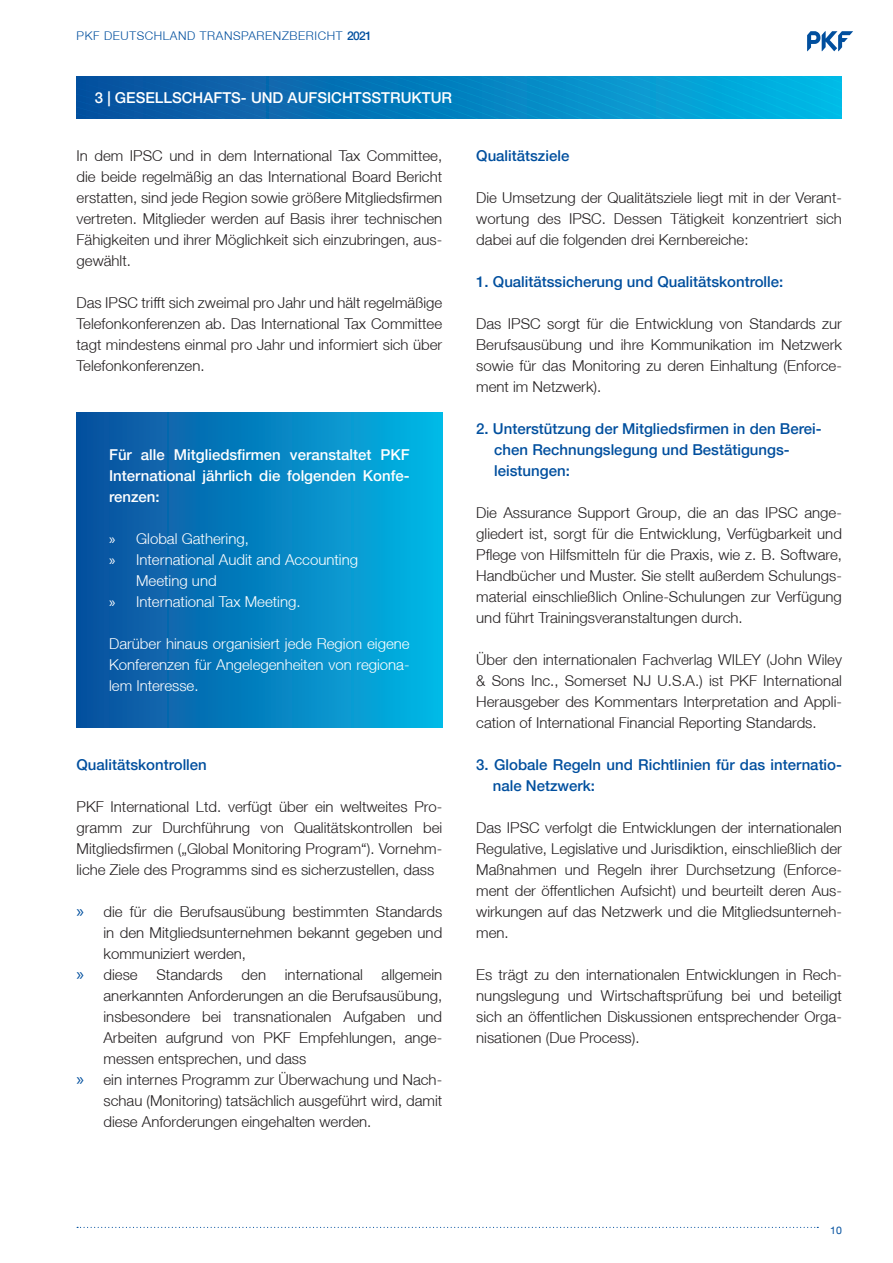
<style>
.page{position:relative;width:893px;height:1263px;background:#fff}
.page>*{position:absolute;margin:0;border:0;box-sizing:border-box;transform-origin:0 0}
.t1{font:300 15px/21px "Helvetica Neue LT";color:#231f20;text-align:justify}
.t2{font:500 15px/21px "Helvetica Neue LT";color:#014f9e}
.t3{font:300 15px/21px "Helvetica Neue LT";color:#fff;text-align:justify}
.t4{font:500 15px/21px "Helvetica Neue LT";color:#fff;text-align:justify}
.t5{font:300 12px "Helvetica Neue LT";letter-spacing:.05em;color:#014f9e}
.t6{font:10.5px "Helvetica Neue LT";color:#014f9e}
.s1{font-weight:500}
.s2{font-family:"Myriad Pro";font-weight:400}
.s3{font-family:"Myriad Pro";font-weight:400;font-size:18px;color:#014f9e}
</style>
<div class="page">
<svg style="left:77px;top:1227px;width:741px;height:1px"></svg>
<svg style="left:807px;top:31px;width:46px;height:20px"></svg>
<svg style="left:77px;top:77px;width:765px;height:42px;background:#0682c0"></svg>
<div style="left:77px;top:413px;width:365px;height:315px;background:linear-gradient(to right,#0a4d9b,#02b7e5)"></div>
<p class="t5" style="left:77px;top:28px;width:297px">PKF DEUTSCHLAND TRANSPARENZBERICHT <span class="s1">2021</span></p>
<p class="t4" style="left:95px;top:87px;width:359px">3 | GESELLSCHAFTS- UND AUFSICHTSSTRUKTUR</p>
<p class="t1" style="left:77px;top:144px;width:367px">In dem IPSC und in dem International Tax Committee, die beide regelmäßig an das International Board Bericht erstatten, sind jede Region sowie größere Mitgliedsfirmen vertreten. Mitglieder werden auf Basis ihrer technischen Fähigkeiten und ihrer Möglichkeit sich einzubringen, aus&shy;gewählt.</p>
<p class="t1" style="left:77px;top:291px;width:367px">Das IPSC trifft sich zweimal pro Jahr und hält regelmäßige Telefonkonferenzen ab. Das International Tax Committee tagt mindestens einmal pro Jahr und informiert sich über Telefonkonferenzen.</p>
<p class="t4" style="left:109px;top:444px;width:302px">Für alle Mitgliedsfirmen veranstaltet PKF International jährlich die folgenden Konfe&shy;renzen:</p>
<p class="t3" style="left:109px;top:528px;width:141px"><span class="s2">»</span> Global Gathering,</p>
<p class="t3" style="left:109px;top:549px;width:250px"><span class="s2">»</span> International Audit and Accounting</p>
<p class="t3" style="left:136px;top:570px;width:82px">Meeting und</p>
<p class="t3" style="left:109px;top:591px;width:193px"><span class="s2">»</span> International Tax Meeting.</p>
<p class="t3" style="left:109px;top:633px;width:302px">Darüber hinaus organisiert jede Region eigene Konferenzen für Angelegenheiten von regiona&shy;lem Interesse.</p>
<p class="t2" style="left:77px;top:754px;width:132px">Qualitätskontrollen</p>
<p class="t1" style="left:77px;top:795px;width:367px">PKF International Ltd. verfügt über ein weltweites Pro&shy;gramm zur Durchführung von Qualitätskontrollen bei Mitgliedsfirmen („Global Monitoring Program“). Vornehm&shy;liche Ziele des Programms sind es sicherzustellen, dass</p>
<p class="t1" style="left:77px;top:900px;width:367px"><span class="s3">»</span> die für die Berufsausübung bestimmten Standards</p>
<p class="t1" style="left:104px;top:921px;width:340px">in den Mitgliedsunternehmen bekannt gegeben und</p>
<p class="t1" style="left:104px;top:942px;width:144px">kommuniziert werden,</p>
<p class="t1" style="left:77px;top:963px;width:63px"><span class="s3">»</span> diese</p>
<p class="t1" style="left:156px;top:963px;width:68px">Standards</p>
<p class="t1" style="left:242px;top:963px;width:26px">den</p>
<p class="t1" style="left:285px;top:963px;width:80px">international</p>
<p class="t1" style="left:382px;top:963px;width:62px">allgemein</p>
<p class="t1" style="left:104px;top:984px;width:340px">anerkannten Anforderungen an die Berufsausübung,</p>
<p class="t1" style="left:104px;top:1005px;width:340px">insbesondere bei transnationalen Aufgaben und</p>
<p class="t1" style="left:104px;top:1026px;width:340px">Arbeiten aufgrund von PKF Empfehlungen, ange-</p>
<p class="t1" style="left:104px;top:1047px;width:204px">messen entsprechen, und dass</p>
<p class="t1" style="left:77px;top:1068px;width:367px"><span class="s3">»</span> ein internes Programm zur Überwachung und Nach-</p>
<p class="t1" style="left:104px;top:1089px;width:340px">schau (Monitoring) tatsächlich ausgeführt wird, damit</p>
<p class="t1" style="left:104px;top:1110px;width:269px">diese Anforderungen eingehalten werden.</p>
<p class="t2" style="left:476px;top:145px;width:95px">Qualitätsziele</p>
<p class="t1" style="left:476px;top:186px;width:367px">Die Umsetzung der Qualitätsziele liegt mit in der Verant&shy;wortung des IPSC. Dessen Tätigkeit konzentriert sich dabei auf die folgenden drei Kernbereiche:</p>
<p class="t2" style="left:476px;top:271px;width:309px">1. Qualitätssicherung und Qualitätskontrolle:</p>
<p class="t1" style="left:476px;top:312px;width:367px">Das IPSC sorgt für die Entwicklung von Standards zur Berufsausübung und ihre Kommunikation im Netzwerk sowie für das Monitoring zu deren Einhaltung (Enforce&shy;ment im Netzwerk).</p>
<p class="t2" style="left:494px;top:418px;width:329px;text-indent:-18px">2. Unterstützung der Mitgliedsfi rmen in den Berei&shy;chen Rechnungslegung und Bestätigungs&shy;leistungen:</p>
<p class="t1" style="left:476px;top:501px;width:367px">Die Assurance Support Group, die an das IPSC ange&shy;gliedert ist, sorgt für die Entwicklung, Verfügbarkeit und Pflege von Hilfsmitteln für die Praxis, wie z. B. Software, Handbücher und Muster. Sie stellt außerdem Schulungs&shy;material einschließlich Online-Schulungen zur Verfügung und führt Trainingsveranstaltungen durch.</p>
<p class="t1" style="left:476px;top:648px;width:367px">Über den internationalen Fachverlag WILEY (John Wiley &amp; Sons Inc., Somerset NJ U.S.A.) ist PKF International Herausgeber des Kommentars Interpretation and Appli&shy;cation of International Financial Reporting Standards.</p>
<p class="t2" style="left:493px;top:754px;width:351px;text-indent:-16px">3. Globale Regeln und Richtlinien für das internatio&shy;nale Netzwerk:</p>
<p class="t1" style="left:476px;top:816px;width:367px">Das IPSC verfolgt die Entwicklungen der internationalen Regulative, Legislative und Jurisdiktion, einschließlich der Maßnahmen und Regeln ihrer Durchsetzung (Enforce&shy;ment der öffentlichen Aufsicht) und beurteilt deren Aus&shy;wirkungen auf das Netzwerk und die Mitgliedsunterneh&shy;men.</p>
<p class="t1" style="left:476px;top:963px;width:367px">Es trägt zu den internationalen Entwicklungen in Rech&shy;nungslegung und Wirtschaftsprüfung bei und beteiligt sich an öffentlichen Diskussionen entsprechender Orga&shy;nisationen (Due Process).</p>
<p class="t6" style="left:830px;top:1224px;width:13px">10</p>
</div>
